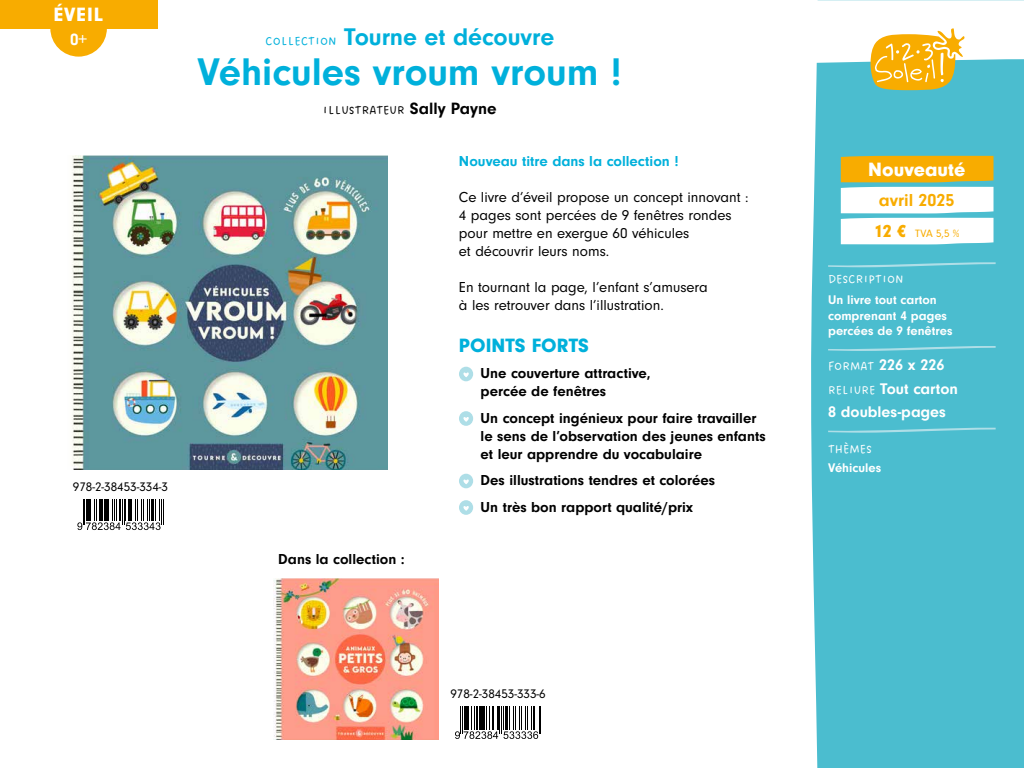
<style>
.page{position:relative;width:1024px;height:768px;background:#fff}
.page>*{position:absolute;margin:0;border:0;box-sizing:border-box;transform-origin:0 0}
.t1{font:700 40px "Neuzeit Gro";color:#00b0db}
.t2{font:700 25px "Neuzeit Gro";color:#00b0db}
.t3{font:900 20px "Neuzeit Gro";letter-spacing:.005em;color:#fff}
.t4{font:900 20px "Neuzeit Gro";color:#00b0db}
.t5{font:700 18px "Neuzeit Gro";color:#f8ac00}
.t6{font:700 17px "Neuzeit Gro";color:#fff}
.t7{font:700 16px/23.5px "Neuzeit Gro";color:#fff}
.t8{font:700 15px/18px "Neuzeit Gro";color:#000}
.t9{font:15px/18px "Neuzeit Gro";color:#000}
.t10{font:700 15px "Neuzeit Gro";color:#00b0db}
.t11{font:700 13px/15.6px "Neuzeit Gro";color:#fff}
.t12{font:13px "Neuzeit Gro";color:#000}
.t13{font:13px "Dreaming Outloud Sans";color:#000}
.t14{font:13px "Dreaming Outloud Sans";color:#fff}
.t15{font:11px "Neuzeit Gro";color:#f8ac00}
.s1{font-family:"Dreaming Outloud Sans";font-weight:400;font-size:13px}
.s2{font-family:"Neuzeit Gro";font-weight:700;font-size:17px}
.s3{font-weight:900;font-size:18px}
</style>
<div class="page">
<div style="left:811px;top:72px;width:213px;height:696px;background:#4bbdcf"></div>
<svg style="left:0;top:0;width:1024px;height:72px"></svg>
<svg style="left:871px;top:28px;width:94px;height:62px"></svg>
<img style="left:72px;top:156px;width:315px;height:313px">
<img style="left:274px;top:579px;width:164px;height:161px">
<svg style="left:77px;top:499px;width:87px;height:31px"></svg>
<svg style="left:455px;top:706px;width:86px;height:33px"></svg>
<div style="left:459px;top:367px;width:14px;height:14px;background:#aedee7;border-radius:50%"></div>
<svg style="left:463px;top:372px;width:6px;height:5px"></svg>
<div style="left:459px;top:411px;width:14px;height:15px;background:#aedee7;border-radius:50%"></div>
<svg style="left:463px;top:417px;width:6px;height:5px"></svg>
<div style="left:459px;top:474px;width:14px;height:14px;background:#aedee7;border-radius:50%"></div>
<svg style="left:463px;top:479px;width:6px;height:5px"></svg>
<div style="left:459px;top:500px;width:14px;height:15px;background:#aedee7;border-radius:50%"></div>
<svg style="left:463px;top:506px;width:6px;height:5px"></svg>
<svg style="left:828px;top:262px;width:168px;height:5px"></svg>
<svg style="left:828px;top:346px;width:168px;height:5px"></svg>
<svg style="left:828px;top:427px;width:168px;height:6px"></svg>
<svg style="left:841px;top:156px;width:153px;height:88px"></svg>
<div style="left:0;top:0;width:157px;height:28px;background:#f8ac00"></div>
<svg style="left:50px;top:28px;width:57px;height:29px"></svg>
<h3 class="t3" style="left:54px;top:3px;width:51px">ÉVEIL</h3>
<p class="t6" style="left:70px;top:30px;width:18px">0+</p>
<p class="t12" style="left:73px;top:480px;width:97px">978-2-38453-334-3</p>
<h2 class="t2" style="left:265px;top:23px;width:291px"><span class="s1">COLLECTION</span> Tourne et découvre</h2>
<h1 class="t1" style="left:198px;top:50px;width:426px">Véhicules vroum vroum !</h1>
<p class="t13" style="left:323px;top:103px;width:175px">ILLUSTRATEUR <span class="s2">Sally Payne</span></p>
<p class="t8" style="left:278px;top:550px;width:128px">Dans la collection :</p>
<p class="t10" style="left:459px;top:152px;width:221px">Nouveau titre dans la collection !</p>
<p class="t9" style="left:459px;top:188px;width:291px">Ce livre d’éveil propose un concept innovant :<br>4 pages sont percées de 9 fenêtres rondes pour mettre en exergue 60 véhicules<br>et découvrir leurs noms.</p>
<p class="t9" style="left:459px;top:278px;width:250px">En tournant la page, l’enfant s’amusera à les retrouver dans l’illustration.</p>
<h3 class="t4" style="left:459px;top:334px;width:132px">POINTS FORTS</h3>
<p class="t8" style="left:481px;top:365px;width:171px">Une couverture attractive, percée de fenêtres</p>
<p class="t8" style="left:481px;top:409px;width:286px">Un concept ingénieux pour faire travailler le sens de l’observation des jeunes enfants et leur apprendre du vocabulaire</p>
<p class="t8" style="left:481px;top:467px;width:236px;line-height:26.5px">Des illustrations tendres et colorées<br>Un très bon rapport qualité/prix</p>
<p class="t12" style="left:450px;top:686px;width:97px">978-2-38453-333-6</p>
<h3 class="t3" style="left:868px;top:158px;width:99px">Nouveauté</h3>
<p class="t5" style="left:879px;top:190px;width:77px">avril 2025</p>
<p class="t15" style="left:874px;top:228px;width:87px"><span class="s3">12 €</span> TVA 5,5 %</p>
<p class="t14" style="left:828px;top:272px;width:77px">DESCRIPTION</p>
<p class="t11" style="left:828px;top:292px;width:126px">Un livre tout carton comprenant 4 pages percées de 9 fenêtres</p>
<p class="t7" style="left:828px;top:353px;width:131px"><span class="s1">FORMAT</span> 226 x 226<br><span class="s1">RELIURE</span> Tout carton<br>8 doubles-pages</p>
<p class="t14" style="left:828px;top:441px;width:45px">THÈMES</p>
<p class="t11" style="left:828px;top:460px;width:55px">Véhicules</p>
</div>
